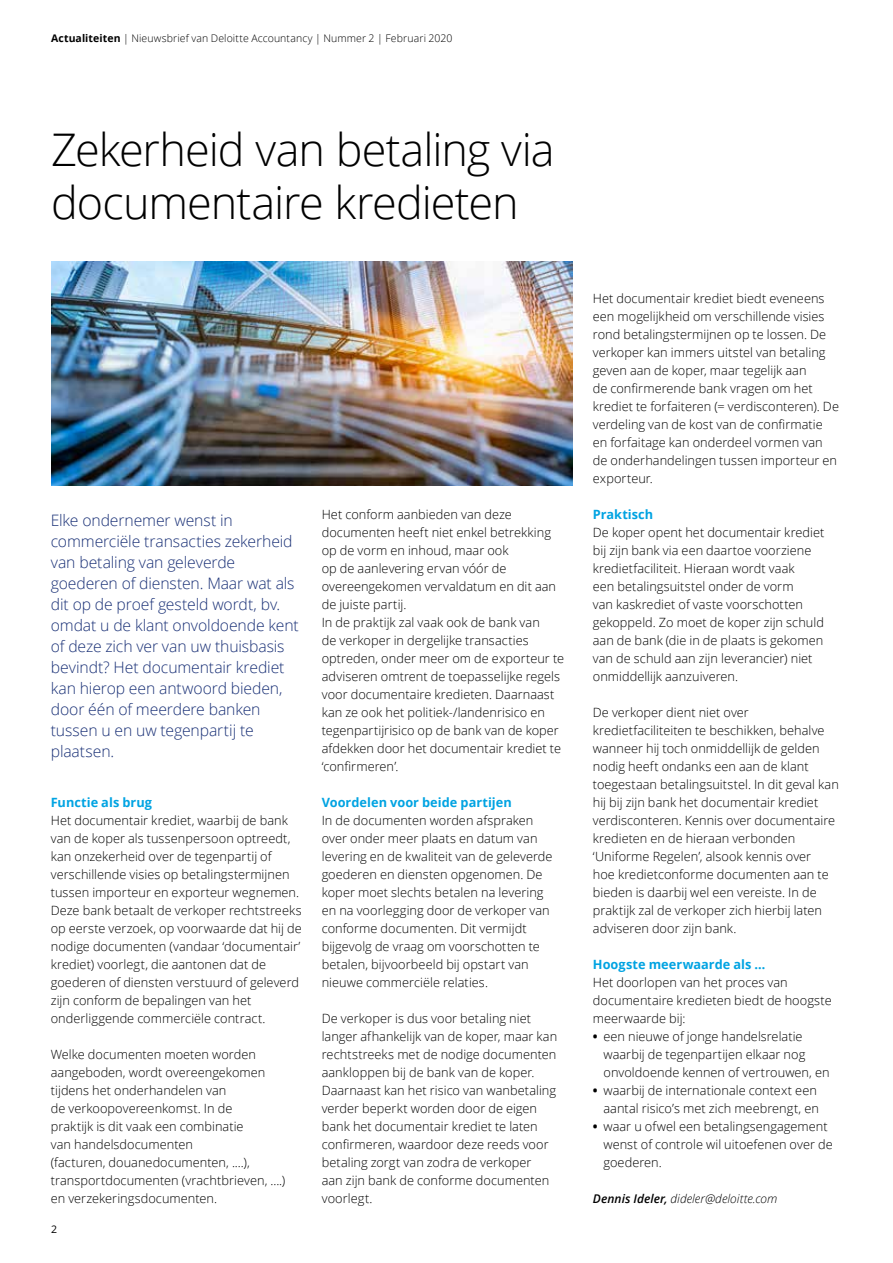
<style>
.page{position:relative;width:893px;height:1263px;background:#fff}
.page>*{position:absolute;margin:0;border:0;box-sizing:border-box;transform-origin:0 0}
.t1{font:300 45px/52.5px "Open Sans";letter-spacing:-.025em;color:#000}
.t2{font:300 15.75px/21px "Open Sans";letter-spacing:-.005em;color:#193076}
.t3{font:300 12.75px/18px "Open Sans";letter-spacing:.005em;color:#000}
.t4{font:700 12.75px "Open Sans";letter-spacing:.005em;color:#00a3e2}
.t5{font:italic 300 12px "Open Sans";color:#000}
.t6{font:300 10.5px "Open Sans";letter-spacing:.01em;color:#000}
.t7{font:10.5px "Open Sans";color:#000}
.s1{font-weight:700}
.s2{font-weight:600}
</style>
<div class="page">
<img style="left:52px;top:262px;width:520px;height:223px">
<p class="t6" style="left:51px;top:31px;width:403px"><span class="s1">Actualiteiten</span> | Nieuwsbrief van Deloitte Accountancy | Nummer 2 | Februari 2020</p>
<h1 class="t1" style="left:51px;top:122px;width:505px">Zekerheid van betaling via documentaire kredieten</h1>
<p class="t2" style="left:51px;top:509px;width:249px">Elke ondernemer wenst in commerciële transacties zekerheid van betaling van geleverde goederen of diensten. Maar wat als dit op de proef gesteld wordt, bv. omdat u de klant onvoldoende kent of deze zich ver van uw thuisbasis bevindt? Het documentair krediet kan hierop een antwoord bieden, door één of meerdere banken tussen u en uw tegenpartij te plaatsen.</p>
<p class="t4" style="left:51px;top:793px;width:103px">Functie als brug</p>
<p class="t3" style="left:51px;top:811px;width:252px">Het documentair krediet, waarbij de bank van de koper als tussenpersoon optreedt, kan onzekerheid over de tegenpartij of verschillende visies op betalingstermijnen tussen importeur en exporteur wegnemen.<br>Deze bank betaalt de verkoper rechtstreeks op eerste verzoek, op voorwaarde dat hij de nodige documenten (vandaar ‘documentair’ krediet) voorlegt, die aantonen dat de goederen of diensten verstuurd of geleverd zijn conform de bepalingen van het onderliggende commerciële contract.</p>
<p class="t3" style="left:51px;top:1045px;width:236px">Welke documenten moeten worden aangeboden, wordt overeengekomen tijdens het onderhandelen van<br>de verkoopovereenkomst. In de<br>praktijk is dit vaak een combinatie<br>van handelsdocumenten<br>(facturen, douanedocumenten, ....), transportdocumenten (vrachtbrieven, ....) en verzekeringsdocumenten.</p>
<p class="t7" style="left:51px;top:1222px;width:8px">2</p>
<p class="t3" style="left:322px;top:505px;width:244px">Het conform aanbieden van deze documenten heeft niet enkel betrekking op de vorm en inhoud, maar ook<br>op de aanlevering ervan vóór de overeengekomen vervaldatum en dit aan de juiste partij.<br>In de praktijk zal vaak ook de bank van<br>de verkoper in dergelijke transacties optreden, onder meer om de exporteur te adviseren omtrent de toepasselijke regels voor documentaire kredieten. Daarnaast kan ze ook het politiek-/landenrisico en tegenpartijrisico op de bank van de koper afdekken door het documentair krediet te ‘confirmeren’.</p>
<p class="t4" style="left:322px;top:793px;width:192px">Voordelen voor beide partijen</p>
<p class="t3" style="left:322px;top:811px;width:232px">In de documenten worden afspraken over onder meer plaats en datum van levering en de kwaliteit van de geleverde goederen en diensten opgenomen. De koper moet slechts betalen na levering en na voorlegging door de verkoper van conforme documenten. Dit vermijdt bijgevolg de vraag om voorschotten te betalen, bijvoorbeeld bij opstart van nieuwe commerciële relaties.</p>
<p class="t3" style="left:322px;top:1009px;width:237px">De verkoper is dus voor betaling niet langer afhankelijk van de koper, maar kan rechtstreeks met de nodige documenten aankloppen bij de bank van de koper.<br>Daarnaast kan het risico van wanbetaling verder beperkt worden door de eigen bank het documentair krediet te laten confirmeren, waardoor deze reeds voor betaling zorgt van zodra de verkoper<br>aan zijn bank de conforme documenten voorlegt.</p>
<p class="t3" style="left:593px;top:289px;width:248px">Het documentair krediet biedt eveneens een mogelijkheid om verschillende visies rond betalingstermijnen op te lossen. De verkoper kan immers uitstel van betaling geven aan de koper, maar tegelijk aan<br>de confirmerende bank vragen om het krediet te forfaiteren (= verdisconteren). De verdeling van de kost van de confirmatie en forfaitage kan onderdeel vormen van de onderhandelingen tussen importeur en exporteur.</p>
<p class="t4" style="left:593px;top:506px;width:62px">Praktisch</p>
<p class="t3" style="left:593px;top:523px;width:233px">De koper opent het documentair krediet bij zijn bank via een daartoe voorziene kredietfaciliteit. Hieraan wordt vaak<br>een betalingsuitstel onder de vorm<br>van kaskrediet of vaste voorschotten gekoppeld. Zo moet de koper zijn schuld aan de bank (die in de plaats is gekomen van de schuld aan zijn leverancier) niet onmiddellijk aanzuiveren.</p>
<p class="t3" style="left:593px;top:703px;width:248px">De verkoper dient niet over kredietfaciliteiten te beschikken, behalve wanneer hij toch onmiddellijk de gelden nodig heeft ondanks een aan de klant toegestaan betalingsuitstel. In dit geval kan hij bij zijn bank het documentair krediet verdisconteren. Kennis over documentaire kredieten en de hieraan verbonden ‘Uniforme Regelen’, alsook kennis over<br>hoe kredietconforme documenten aan te bieden is daarbij wel een vereiste. In de praktijk zal de verkoper zich hierbij laten adviseren door zijn bank.</p>
<p class="t4" style="left:593px;top:956px;width:174px">Hoogste meerwaarde als …</p>
<p class="t3" style="left:593px;top:973px;width:240px">Het doorlopen van het proces van documentaire kredieten biedt de hoogste meerwaarde bij:</p>
<p class="t3" style="left:603px;top:1027px;width:228px;text-indent:-11px"><span class="s1">•</span> een nieuwe of jonge handelsrelatie waarbij de tegenpartijen elkaar nog onvoldoende kennen of vertrouwen, en</p>
<p class="t3" style="left:593px;top:1081px;width:228px;text-align:right"><span class="s1">•</span> waarbij de internationale context een aantal risico’s met zich meebrengt, en</p>
<p class="t3" style="left:603px;top:1117px;width:231px;text-indent:-11px"><span class="s1">•</span> waar u ofwel een betalingsengagement wenst of controle wil uitoefenen over de goederen.</p>
<p class="t5" style="left:593px;top:1190px;width:186px"><span class="s2">Dennis Ideler,</span> dideler@deloitte.com</p>
</div>
